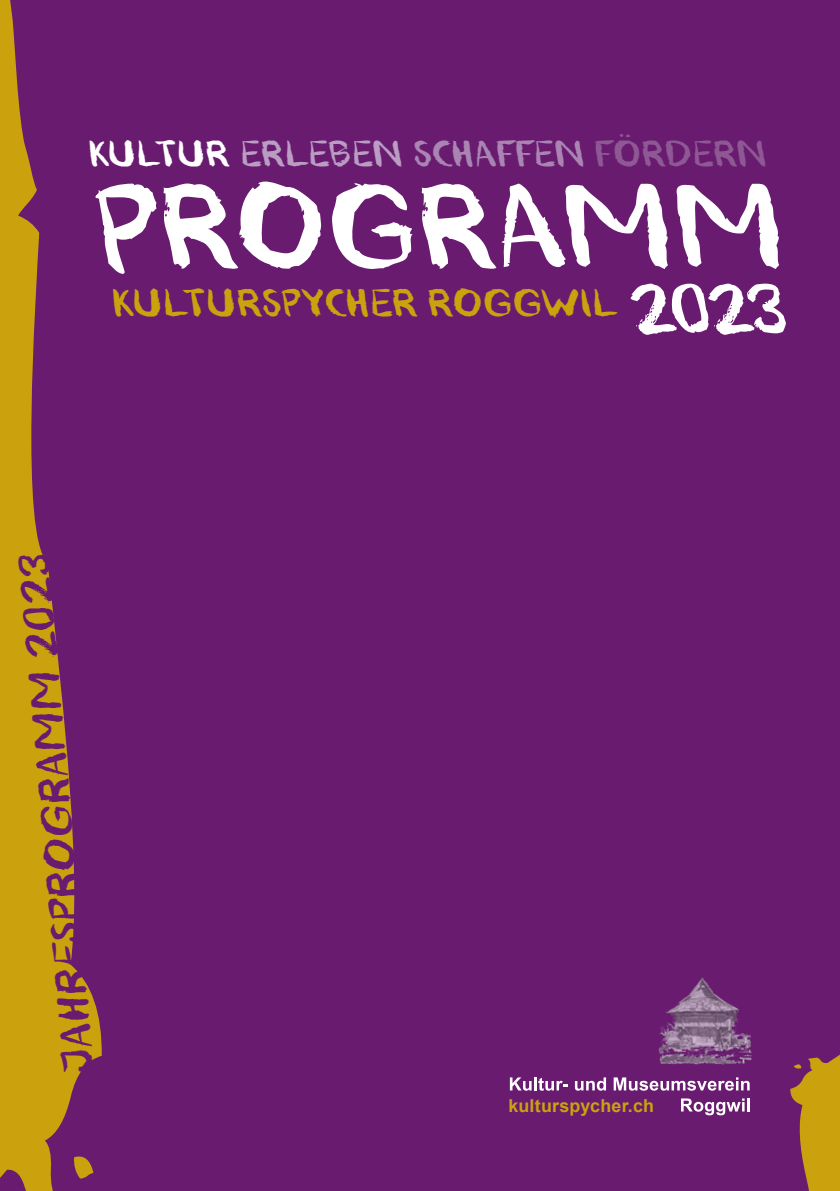
<style>
.page{position:relative;width:840px;height:1191px;background:#fff}
.page>*{position:absolute;margin:0;border:0;box-sizing:border-box;transform-origin:0 0}
.t1{font:italic 104.4px "Blemished";color:#fff}
.t2{font:38px "Blemished";color:#691b70}
.t3{font:italic 34px "Blemished";color:#cba20e}
.t4{font:italic 32px "Blemished";color:#aa85b3}
.t5{font:700 17.8px "Arial";letter-spacing:.015em;color:#cba20e}
.s1{color:#fff}
.s2{color:#ba9dc3}
.s3{color:#8e5894}
.s4{font-size:110px}
.s5{font-size:60px;color:#fff}
</style>
<div class="page">
<div style="left:0;top:0;width:839px;height:1191px;background:#691b70"></div>
<svg style="left:0;top:0;width:102px;height:1191px;fill:#cba20e"></svg>
<img style="left:658px;top:977px;width:94px;height:88px">
<svg style="left:509px;top:1077px;width:59px;height:13px"></svg>
<svg style="left:574px;top:1077px;width:31px;height:13px"></svg>
<svg style="left:613px;top:1077px;width:136px;height:13px"></svg>
<svg style="left:681px;top:1098px;width:68px;height:17px"></svg>
<svg style="left:790px;top:1055px;width:49px;height:136px"></svg>
<p class="t4" style="left:92px;top:132px;width:685px"><span class="s1">KULTUR</span> <span class="s2">ERLEBEN</span> SCHAFFEN <span class="s3">FÖRDERN</span></p>
<h1 class="t1" style="left:109px;top:156px;width:712px"><span class="s4">P</span>ROGRAMM</h1>
<p class="t3" style="left:116px;top:279px;width:692px">KULTURSPYCHER ROGGWIL <span class="s5">2023</span></p>
<p class="t2" style="left:53px;top:1075px;width:523px;rotate:-95deg">JAHRESPROGRAMM 2023</p>
<p class="t5" style="left:508px;top:1093px;width:147px">kulturspycher.ch</p>
</div>
